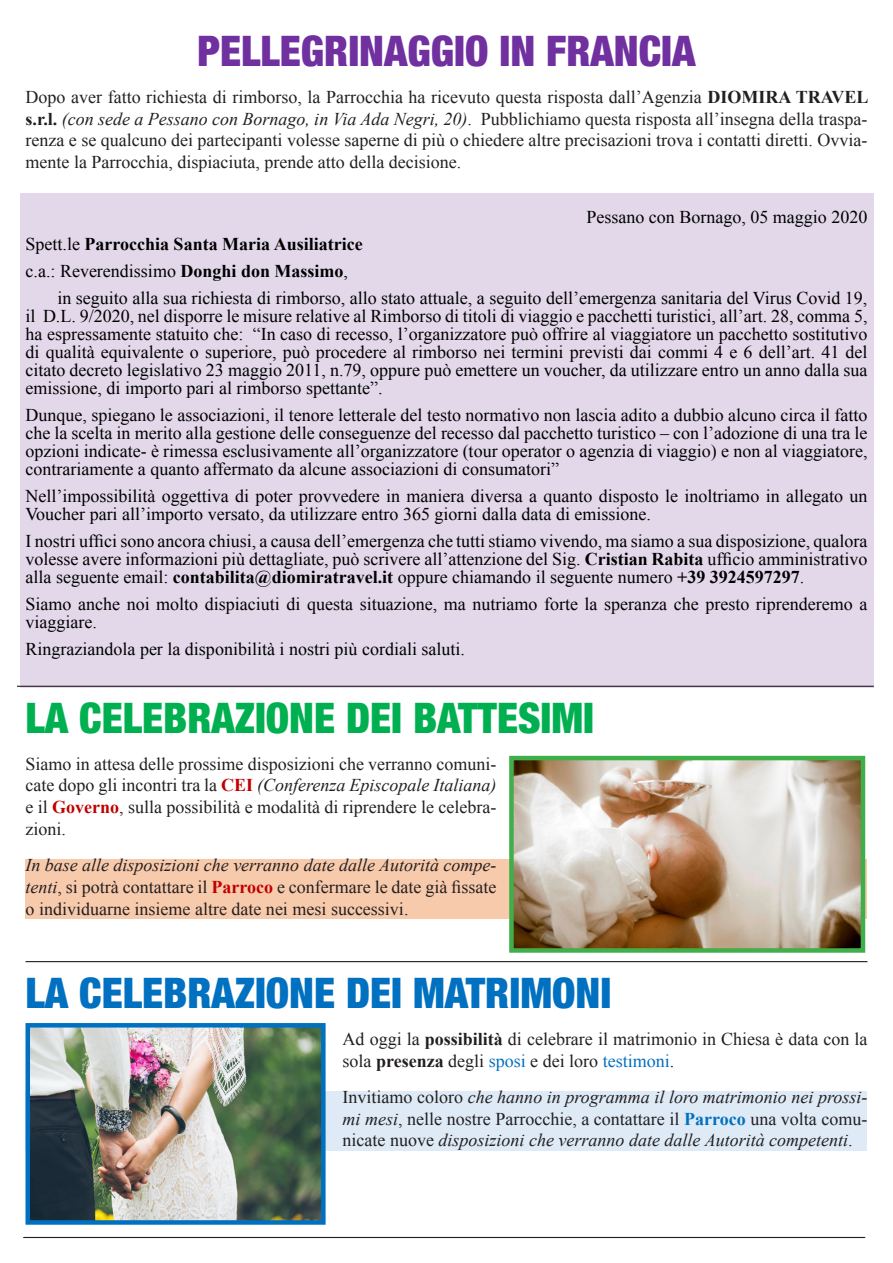
<style>
.page{position:relative;width:893px;height:1263px;background:#fff}
.page>*{position:absolute;margin:0;border:0;box-sizing:border-box;transform-origin:0 0}
.Normal__Web{font:900 condensed 42px "Helvetica Neue";color:#00b050}
.Normal__Web-2{font:900 condensed 42px "Helvetica Neue";color:#0070c0}
.Normal__Web-3{font:900 condensed 42px "Helvetica Neue";color:#7030a0}
.t1{font:18px/18px "Times New Roman";color:#000;text-align:justify}
.Normal__Web-4{font:18px/21.6px "Times New Roman";color:#231f20;text-align:justify}
.Normal__Web-5{font:italic 18px/21.6px "Times New Roman";color:#231f20;text-align:justify}
.t2{font:700 18px "Times New Roman";color:#000}
.s1{font-weight:700}
.s2{font-style:italic}
.s3{font-weight:400}
.s4{font-weight:700;color:#c00000}
.s5{color:#0070c0}
.s6{font-style:normal}
.s7{font-weight:700;font-style:normal;color:#0070c0}
</style>
<div class="page">
<div style="left:20px;top:193px;width:853px;height:36px;background:#e2d8ea"></div>
<div style="left:20px;top:220px;width:853px;height:36px;background:#e2d8ea"></div>
<div style="left:20px;top:247px;width:853px;height:36px;background:#e2d8ea"></div>
<div style="left:20px;top:274px;width:853px;height:126px;background:#e2d8ea"></div>
<div style="left:20px;top:391px;width:853px;height:90px;background:#e2d8ea"></div>
<div style="left:20px;top:472px;width:853px;height:54px;background:#e2d8ea"></div>
<div style="left:20px;top:517px;width:853px;height:72px;background:#e2d8ea"></div>
<div style="left:20px;top:580px;width:853px;height:54px;background:#e2d8ea"></div>
<div style="left:20px;top:625px;width:853px;height:36px;background:#e2d8ea"></div>
<div style="left:20px;top:652px;width:853px;height:36px;background:#e2d8ea"></div>
<div style="left:26px;top:859px;width:841px;height:59px;background:#f7caac"></div>
<img style="left:514px;top:761px;width:346px;height:187px">
<div style="left:509px;top:756px;width:356px;height:197px;border:4px solid #40ae49"></div>
<div style="left:26px;top:1091px;width:841px;height:59px;background:#deeaf6"></div>
<img style="left:31px;top:1028px;width:290px;height:192px">
<div style="left:26px;top:1023px;width:300px;height:202px;border:4px solid #0070c0"></div>
<hr style="left:26px;top:961px;width:841px;height:1px;background:#231f20">
<hr style="left:23px;top:1237px;width:842px;height:1px;background:#231f20">
<hr style="left:17px;top:686px;width:857px;height:1px;background:#231f20">
<p class="Normal__Web-3" style="left:197px;top:17px;width:499px">PELLEGRINAGGIO IN FRANCIA</p>
<p class="Normal__Web-4" style="left:26px;top:86px;width:844px">Dopo aver fatto richiesta di rimborso, la Parrocchia ha ricevuto questa risposta dall’Agenzia <span class="s1">DIOMIRA TRAVEL s.r.l.</span> <span class="s2">(con sede a Pessano con Bornago, in Via Ada Negri, 20)</span>. Pubblichiamo questa risposta all’insegna della traspa&shy;renza e se qualcuno dei partecipanti volesse saperne di più o chiedere altre precisazioni trova i contatti diretti. Ovvia&shy;mente la Parrocchia, dispiaciuta, prende atto della decisione.</p>
<p class="t1" style="left:586px;top:208px;width:282px">Pessano con Bornago, 05 maggio 2020</p>
<p class="t2" style="left:26px;top:232px;width:339px"><span class="s3">Spett.le</span> Parrocchia Santa Maria Ausiliatrice</p>
<p class="t1" style="left:26px;top:262px;width:324px">c.a.: Reverendissimo <span class="s1">Donghi don Massimo</span>,</p>
<p class="t1" style="left:26px;top:289px;width:843px;text-indent:32px">in seguito alla sua richiesta di rimborso, allo stato attuale, a seguito dell’emergenza sanitaria del Virus Covid 19, il D.L. 9/2020, nel disporre le misure relative al Rimborso di titoli di viaggio e pacchetti turistici, all’art. 28, comma 5, ha espressamente statuito che: “In caso di recesso, l’organizzatore può offrire al viaggiatore un pacchetto sostitutivo di qualità equivalente o superiore, può procedere al rimborso nei termini previsti dai commi 4 e 6 dell’art. 41 del citato decreto legislativo 23 maggio 2011, n.79, oppure può emettere un voucher, da utilizzare entro un anno dalla sua emissione, di importo pari al rimborso spettante”.</p>
<p class="t1" style="left:26px;top:406px;width:843px">Dunque, spiegano le associazioni, il tenore letterale del testo normativo non lascia adito a dubbio alcuno circa il fatto che la scelta in merito alla gestione delle conseguenze del recesso dal pacchetto turistico – con l’adozione di una tra le opzioni indicate- è rimessa esclusivamente all’organizzatore (tour operator o agenzia di viaggio) e non al viaggiatore, contrariamente a quanto affermato da alcune associazioni di consumatori”</p>
<p class="t1" style="left:26px;top:487px;width:843px">Nell’impossibilità oggettiva di poter provvedere in maniera diversa a quanto disposto le inoltriamo in allegato un<br>Voucher pari all’importo versato, da utilizzare entro 365 giorni dalla data di emissione.</p>
<p class="t1" style="left:26px;top:532px;width:843px">I nostri uffici sono ancora chiusi, a causa dell’emergenza che tutti stiamo vivendo, ma siamo a sua disposizione, qualora volesse avere informazioni più dettagliate, può scrivere all’attenzione del Sig. <span class="s1">Cristian Rabita</span> ufficio amministrativo alla seguente email: <span class="s1">contabilita@diomiratravel.it</span> oppure chiamando il seguente numero <span class="s1">+39 3924597297</span>.</p>
<p class="t1" style="left:26px;top:595px;width:843px">Siamo anche noi molto dispiaciuti di questa situazione, ma nutriamo forte la speranza che presto riprenderemo a viaggiare.</p>
<p class="t1" style="left:26px;top:640px;width:441px">Ringraziandola per la disponibilità i nostri più cordiali saluti.</p>
<p class="Normal__Web" style="left:26px;top:684px;width:570px">LA CELEBRAZIONE DEI BATTESIMI</p>
<p class="Normal__Web-4" style="left:26px;top:753px;width:472px">Siamo in attesa delle prossime disposizioni che verranno comuni&shy;cate dopo gli incontri tra la <span class="s4">CEI</span> <span class="s2">(Conferenza Episcopale Italiana) </span>e il <span class="s4">Governo</span>, sulla possibilità e modalità di riprendere le celebra&shy;zioni.</p>
<p class="Normal__Web-4" style="left:26px;top:854px;width:472px"><span class="s2">In base alle disposizioni che verranno date dalle Autorità compe&shy;tenti</span>, si potrà contattare il <span class="s4">Parroco</span> e confermare le date già fissate o individuarne insieme altre date nei mesi successivi.</p>
<p class="Normal__Web-2" style="left:26px;top:959px;width:587px">LA CELEBRAZIONE DEI MATRIMONI</p>
<p class="Normal__Web-4" style="left:343px;top:1028px;width:526px">Ad oggi la <span class="s1">possibilità</span> di celebrare il matrimonio in Chiesa è data con la sola <span class="s1">presenza</span> degli <span class="s5">sposi</span> e dei loro <span class="s5">testimoni</span>.</p>
<p class="Normal__Web-5" style="left:343px;top:1086px;width:526px"><span class="s6">Invitiamo coloro</span> che hanno in programma il loro matrimonio nei prossi&shy;mi mesi<span class="s6">, nelle nostre Parrocchie, a contattare il</span> <span class="s7">Parroco</span> <span class="s6">una volta comu&shy;nicate nuove</span> disposizioni che verranno date dalle Autorità competenti<span class="s6">.</span></p>
</div>
